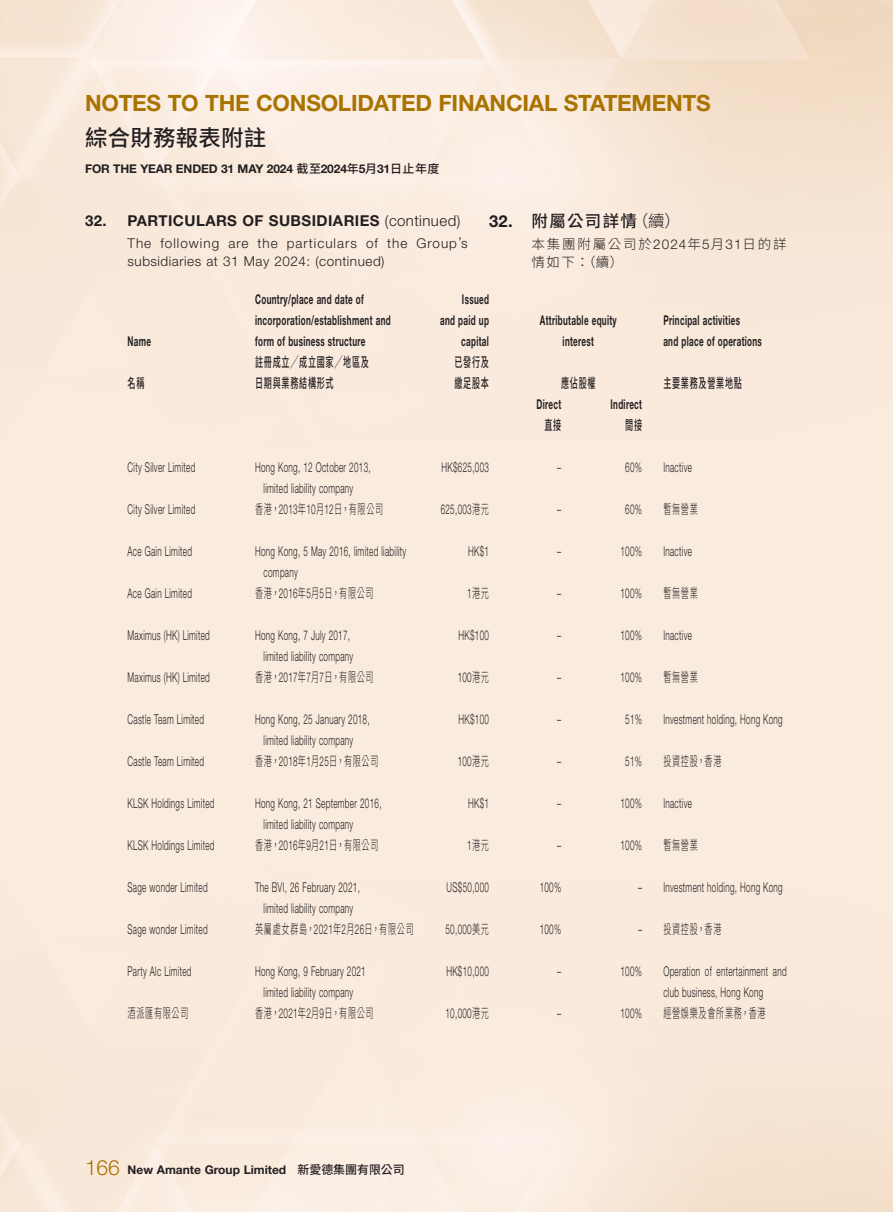
<style>
.page{position:relative;width:893px;height:1212px;background:#fff}
.page>*{position:absolute;margin:0;border:0;box-sizing:border-box;transform-origin:0 0}
.t1{font:700 22.5px "Helvetica Neue LT Std";letter-spacing:-.01em;color:#a97300}
.t2{font:500 22.5px "Source Han Sans TC";letter-spacing:.01em;color:#231f20}
.C_Heading_1{font:500 16.5px "Source Han Sans TC";letter-spacing:.08em;color:#231f20}
.Heading_1{font:700 15px "Helvetica Neue LT Std";letter-spacing:.03em;color:#231f20}
.Body_Text{font:300 13.5px/21px "Helvetica Neue LT Std";letter-spacing:.04em;color:#231f20;scale:.6 1}
.Body_Text-2{font:300 13.5px "Source Han Sans TC";letter-spacing:.09em;color:#231f20;scale:.6 1}
.Body_Text-3{font:700 13.5px "Helvetica Neue LT Std";letter-spacing:.04em;color:#231f20;scale:.6 1}
.Body_Text-4{font:300 13.5px/18px "Helvetica Neue LT Std";letter-spacing:.075em;color:#231f20}
.Body_Text-5{font:500 13.5px "Source Han Sans TC";letter-spacing:.09em;color:#231f20;scale:.6 1}
.C_Body_Text{font:300 13.5px/18px "Source Han Sans TC";letter-spacing:.13em;color:#231f20}
.t3{font:700 12px "Helvetica Neue LT Std";letter-spacing:-.01em;color:#231f20}
.s1{font-family:"Source Han Sans TC";font-weight:500}
.s2{font-weight:300}
.s3{font-family:"Helvetica Neue LT Std";font-weight:700}
.s4{font-family:"Helvetica Neue LT Std"}
.s5{font-family:"Source Han Sans TC"}
.s6{font-weight:300;font-size:21px;color:#a97300}
</style>
<div class="page">
<h1 class="t1" style="left:85px;top:89px;width:627px">NOTES TO THE CONSOLIDATED FINANCIAL STATEMENTS</h1>
<h1 class="t2" style="left:85px;top:125px;width:183px">綜合財務報表附註</h1>
<p class="t3" style="left:85px;top:161px;width:356px">FOR THE YEAR ENDED 31 MAY 2024 <span class="s1">截至</span>2024<span class="s1">年</span>5<span class="s1">月</span>31<span class="s1">日止年度</span></p>
<p class="Heading_1" style="left:85px;top:211px;width:377px">32. PARTICULARS OF SUBSIDIARIES <span class="s2">(continued)</span></p>
<p class="Body_Text-4" style="left:128px;top:234px;width:342px">The following are the particulars of the Group’s subsidiaries at 31 May 2024: (continued)</p>
<p class="C_Heading_1" style="left:489px;top:212px;width:194px"><span class="s3">32.</span> 附屬公司詳情<span class="s2">（續）</span></p>
<p class="C_Body_Text" style="left:531px;top:236px;width:257px">本集團附屬公司於<span class="s4">2024</span>年<span class="s4">5</span>月<span class="s4">31</span>日的詳情如下：（續）</p>
<p class="Body_Text-3" style="left:128px;top:333px;width:41px">Name</p>
<p class="Body_Text-5" style="left:128px;top:376px;width:30px">名稱</p>
<p class="Body_Text-3" style="left:255px;top:291px;width:183px">Country/place and date of</p>
<p class="Body_Text-3" style="left:255px;top:312px;width:227px">incorporation/establishment and</p>
<p class="Body_Text-3" style="left:255px;top:333px;width:185px">form of business structure</p>
<p class="Body_Text-5" style="left:255px;top:355px;width:191px">註冊成立╱成立國家╱地區及</p>
<p class="Body_Text-5" style="left:255px;top:376px;width:133px">日期與業務結構形式</p>
<p class="Body_Text-3" style="left:462px;top:291px;width:47px">Issued</p>
<p class="Body_Text-3" style="left:440px;top:312px;width:83px">and paid up</p>
<p class="Body_Text-3" style="left:461px;top:333px;width:48px">capital</p>
<p class="Body_Text-3" style="left:540px;top:312px;width:130px">Attributable equity</p>
<p class="Body_Text-3" style="left:563px;top:333px;width:54px">interest</p>
<p class="Body_Text-3" style="left:663px;top:312px;width:129px">Principal activities</p>
<p class="Body_Text-3" style="left:663px;top:333px;width:166px">and place of operations</p>
<p class="Body_Text-5" style="left:454px;top:355px;width:59px">已發行及</p>
<p class="Body_Text-5" style="left:454px;top:376px;width:59px">繳足股本</p>
<p class="Body_Text-5" style="left:561px;top:376px;width:59px">應佔股權</p>
<p class="Body_Text-5" style="left:663px;top:376px;width:133px">主要業務及營業地點</p>
<p class="Body_Text-3" style="left:536px;top:396px;width:43px">Direct</p>
<p class="Body_Text-3" style="left:611px;top:396px;width:54px">Indirect</p>
<p class="Body_Text-5" style="left:544px;top:418px;width:30px">直接</p>
<p class="Body_Text-5" style="left:625px;top:418px;width:30px">間接</p>
<p class="Body_Text" style="left:128px;top:457px;width:114px">City Silver Limited</p>
<p class="Body_Text" style="left:264px;top:457px;width:180px;text-indent:-9px">Hong Kong, 12 October 2013, limited liability company</p>
<p class="Body_Text" style="left:441px;top:457px;width:81px">HK$625,003</p>
<p class="Body_Text" style="left:557px;top:457px;width:8px">–</p>
<p class="Body_Text" style="left:625px;top:457px;width:30px">60%</p>
<p class="Body_Text" style="left:663px;top:457px;width:49px">Inactive</p>
<p class="Body_Text" style="left:128px;top:499px;width:114px">City Silver Limited</p>
<p class="Body_Text-2" style="left:255px;top:502px;width:215px">香港，<span class="s4">2013</span>年<span class="s4">10</span>月<span class="s4">12</span>日，有限公司</p>
<p class="Body_Text" style="left:441px;top:499px;width:82px">625,003<span class="s5">港元</span></p>
<p class="Body_Text" style="left:557px;top:499px;width:8px">–</p>
<p class="Body_Text" style="left:625px;top:499px;width:30px">60%</p>
<p class="Body_Text-2" style="left:663px;top:502px;width:59px">暫無營業</p>
<p class="Body_Text" style="left:128px;top:541px;width:109px">Ace Gain Limited</p>
<p class="Body_Text" style="left:264px;top:541px;width:239px;text-indent:-9px">Hong Kong, 5 May 2016, limited liability company</p>
<p class="Body_Text" style="left:468px;top:541px;width:36px">HK$1</p>
<p class="Body_Text" style="left:557px;top:541px;width:8px">–</p>
<p class="Body_Text" style="left:620px;top:541px;width:38px">100%</p>
<p class="Body_Text" style="left:663px;top:541px;width:49px">Inactive</p>
<p class="Body_Text" style="left:128px;top:583px;width:109px">Ace Gain Limited</p>
<p class="Body_Text-2" style="left:255px;top:586px;width:199px">香港，<span class="s4">2016</span>年<span class="s4">5</span>月<span class="s4">5</span>日，有限公司</p>
<p class="Body_Text-2" style="left:467px;top:586px;width:38px"><span class="s4">1</span>港元</p>
<p class="Body_Text" style="left:557px;top:583px;width:8px">–</p>
<p class="Body_Text" style="left:620px;top:583px;width:38px">100%</p>
<p class="Body_Text-2" style="left:663px;top:586px;width:59px">暫無營業</p>
<p class="Body_Text" style="left:128px;top:625px;width:139px">Maximus (HK) Limited</p>
<p class="Body_Text" style="left:255px;top:625px;width:165px;text-align:right">Hong Kong, 7 July 2017, limited liability company</p>
<p class="Body_Text" style="left:458px;top:625px;width:52px">HK$100</p>
<p class="Body_Text" style="left:557px;top:625px;width:8px">–</p>
<p class="Body_Text" style="left:620px;top:625px;width:38px">100%</p>
<p class="Body_Text" style="left:663px;top:625px;width:49px">Inactive</p>
<p class="Body_Text" style="left:128px;top:667px;width:139px">Maximus (HK) Limited</p>
<p class="Body_Text-2" style="left:255px;top:670px;width:199px">香港，<span class="s4">2017</span>年<span class="s4">7</span>月<span class="s4">7</span>日，有限公司</p>
<p class="Body_Text" style="left:458px;top:667px;width:54px">100<span class="s5">港元</span></p>
<p class="Body_Text" style="left:557px;top:667px;width:8px">–</p>
<p class="Body_Text" style="left:620px;top:667px;width:38px">100%</p>
<p class="Body_Text-2" style="left:663px;top:670px;width:59px">暫無營業</p>
<p class="Body_Text" style="left:128px;top:709px;width:129px">Castle Team Limited</p>
<p class="Body_Text" style="left:255px;top:709px;width:192px;text-align:center">Hong Kong, 25 January 2018, limited liability company</p>
<p class="Body_Text" style="left:458px;top:709px;width:52px">HK$100</p>
<p class="Body_Text" style="left:557px;top:709px;width:8px">–</p>
<p class="Body_Text" style="left:625px;top:709px;width:30px">51%</p>
<p class="Body_Text" style="left:663px;top:709px;width:201px">Investment holding, Hong Kong</p>
<p class="Body_Text" style="left:128px;top:751px;width:129px">Castle Team Limited</p>
<p class="Body_Text-2" style="left:255px;top:754px;width:207px">香港，<span class="s4">2018</span>年<span class="s4">1</span>月<span class="s4">25</span>日，有限公司</p>
<p class="Body_Text" style="left:458px;top:751px;width:54px">100<span class="s5">港元</span></p>
<p class="Body_Text" style="left:557px;top:751px;width:8px">–</p>
<p class="Body_Text" style="left:625px;top:751px;width:30px">51%</p>
<p class="Body_Text-2" style="left:663px;top:754px;width:98px">投資控股，香港</p>
<p class="Body_Text" style="left:128px;top:793px;width:147px">KLSK Holdings Limited</p>
<p class="Body_Text" style="left:264px;top:793px;width:198px;text-indent:-9px">Hong Kong, 21 September 2016, limited liability company</p>
<p class="Body_Text" style="left:468px;top:793px;width:36px">HK$1</p>
<p class="Body_Text" style="left:557px;top:793px;width:8px">–</p>
<p class="Body_Text" style="left:620px;top:793px;width:38px">100%</p>
<p class="Body_Text" style="left:663px;top:793px;width:49px">Inactive</p>
<p class="Body_Text" style="left:128px;top:835px;width:147px">KLSK Holdings Limited</p>
<p class="Body_Text-2" style="left:255px;top:838px;width:207px">香港，<span class="s4">2016</span>年<span class="s4">9</span>月<span class="s4">21</span>日，有限公司</p>
<p class="Body_Text-2" style="left:467px;top:838px;width:38px"><span class="s4">1</span>港元</p>
<p class="Body_Text" style="left:557px;top:835px;width:8px">–</p>
<p class="Body_Text" style="left:620px;top:835px;width:38px">100%</p>
<p class="Body_Text-2" style="left:663px;top:838px;width:59px">暫無營業</p>
<p class="Body_Text" style="left:128px;top:877px;width:135px">Sage wonder Limited</p>
<p class="Body_Text" style="left:255px;top:877px;width:176px;text-align:center">The BVI, 26 February 2021, limited liability company</p>
<p class="Body_Text" style="left:447px;top:877px;width:72px">US$50,000</p>
<p class="Body_Text" style="left:540px;top:877px;width:38px">100%</p>
<p class="Body_Text" style="left:638px;top:877px;width:8px">–</p>
<p class="Body_Text" style="left:663px;top:877px;width:201px">Investment holding, Hong Kong</p>
<p class="Body_Text" style="left:128px;top:919px;width:135px">Sage wonder Limited</p>
<p class="Body_Text-2" style="left:255px;top:922px;width:266px">英屬處女群島，<span class="s4">2021</span>年<span class="s4">2</span>月<span class="s4">26</span>日，有限公司</p>
<p class="Body_Text" style="left:445px;top:919px;width:74px">50,000<span class="s5">美元</span></p>
<p class="Body_Text" style="left:540px;top:919px;width:38px">100%</p>
<p class="Body_Text" style="left:638px;top:919px;width:8px">–</p>
<p class="Body_Text-2" style="left:663px;top:922px;width:98px">投資控股，香港</p>
<p class="Body_Text" style="left:128px;top:961px;width:108px">Party Alc Limited</p>
<p class="Body_Text" style="left:255px;top:961px;width:186px;text-align:center">Hong Kong, 9 February 2021 limited liability company</p>
<p class="Body_Text" style="left:446px;top:961px;width:73px">HK$10,000</p>
<p class="Body_Text" style="left:557px;top:961px;width:8px">–</p>
<p class="Body_Text" style="left:620px;top:961px;width:38px">100%</p>
<p class="Body_Text" style="left:663px;top:961px;width:207px">Operation of entertainment and club business, Hong Kong</p>
<p class="Body_Text-2" style="left:128px;top:1006px;width:103px">酒派匯有限公司</p>
<p class="Body_Text-2" style="left:255px;top:1006px;width:199px">香港，<span class="s4">2021</span>年<span class="s4">2</span>月<span class="s4">9</span>日，有限公司</p>
<p class="Body_Text" style="left:445px;top:1003px;width:74px">10,000<span class="s5">港元</span></p>
<p class="Body_Text" style="left:557px;top:1003px;width:8px">–</p>
<p class="Body_Text" style="left:620px;top:1003px;width:38px">100%</p>
<p class="Body_Text-2" style="left:663px;top:1006px;width:172px">經營娛樂及會所業務，香港</p>
<p class="t3" style="left:85px;top:1163px;width:321px"><span class="s6">166</span> New Amante Group Limited<span class="s1">　新愛德集團有限公司</span></p>
</div>
